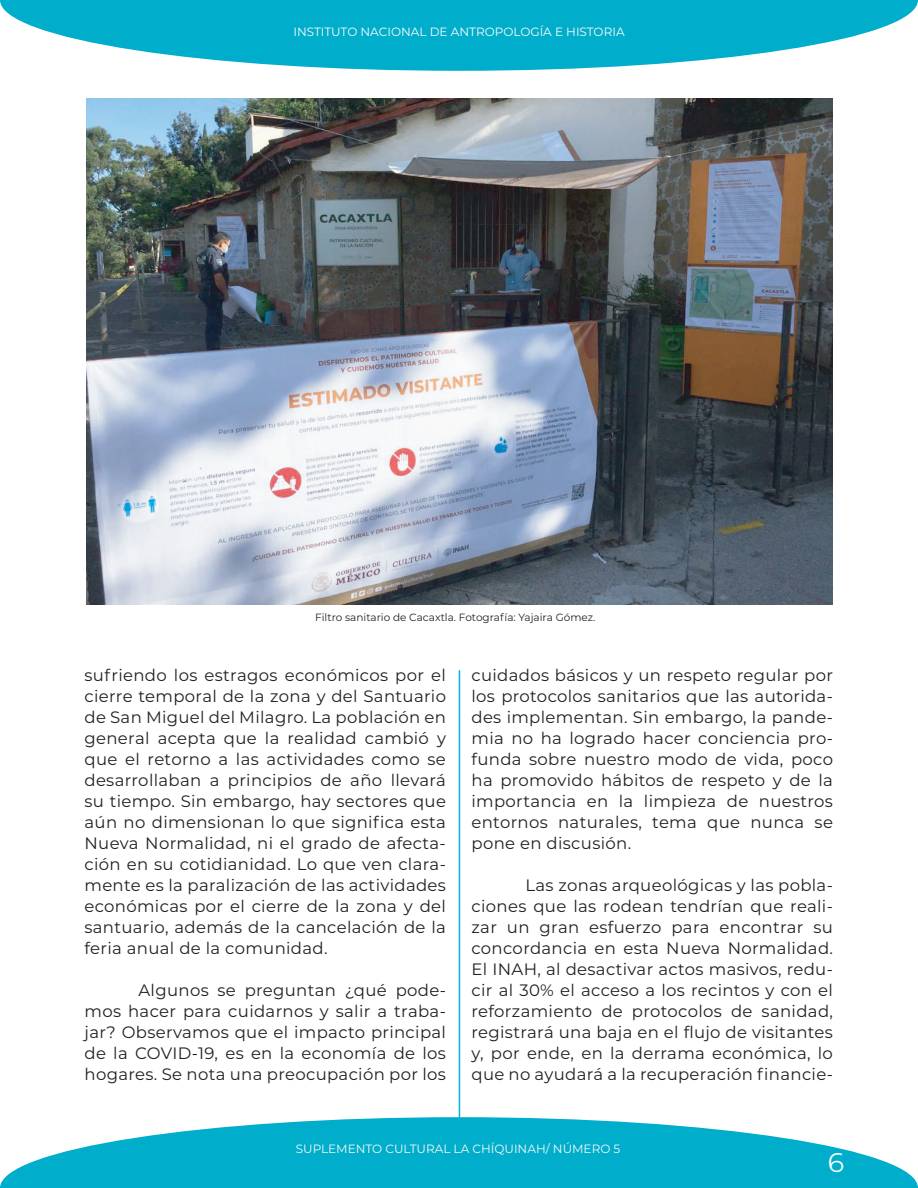
<style>
.page{position:relative;width:918px;height:1188px;background:#fff}
.page>*{position:absolute;margin:0;border:0;box-sizing:border-box;transform-origin:0 0}
.t1{font:27px "Montserrat";color:#f5faf7}
.t2{font:16.5px/21px "Montserrat";letter-spacing:.02em;color:#231f20;text-align:justify}
.t3{font:12px "Montserrat";color:#fbfbfa}
.t4{font:12px "Montserrat";color:#f5faf7}
.t5{font:10.5px "Montserrat";color:#231f20}
</style>
<div class="page">
<svg style="left:0;top:1117px;width:918px;height:71px;fill:#00adcb"></svg>
<svg style="left:0;top:0;width:918px;height:71px;fill:#00adcb"></svg>
<hr style="left:459px;top:670px;width:1px;height:447px;background:#00b6db">
<img style="left:86px;top:99px;width:746px;height:506px">
<p class="t3" style="left:293px;top:23px;width:333px">INSTITUTO NACIONAL DE ANTROPOLOGÍA E HISTORIA</p>
<p class="t5" style="left:315px;top:610px;width:282px">Filtro sanitario de Cacaxtla. Fotografía: Yajaira Gómez.</p>
<p class="t2" style="left:85px;top:664px;width:363px">sufriendo los estragos económicos por el cierre temporal de la zona y del Santuario de San Miguel del Milagro. La población en general acepta que la realidad cambió y que el retorno a las actividades como se desarrollaban a principios de año llevará su tiempo. Sin embargo, hay sectores que aún no dimensionan lo que significa esta Nueva Normalidad, ni el grado de afecta&shy;ción en su cotidianidad. Lo que ven clara&shy;mente es la paralización de las actividades económicas por el cierre de la zona y del santuario, además de la cancelación de la feria anual de la comunidad.</p>
<p class="t2" style="left:85px;top:979px;width:363px;text-indent:54px">Algunos se preguntan ¿qué pode&shy;mos hacer para cuidarnos y salir a traba&shy;jar? Observamos que el impacto principal de la COVID-19, es en la economía de los hogares. Se nota una preocupación por los</p>
<p class="t2" style="left:472px;top:664px;width:363px">cuidados básicos y un respeto regular por los protocolos sanitarios que las autorida&shy;des implementan. Sin embargo, la pande&shy;mia no ha logrado hacer conciencia pro&shy;funda sobre nuestro modo de vida, poco ha promovido hábitos de respeto y de la importancia en la limpieza de nuestros entornos naturales, tema que nunca se pone en discusión.</p>
<p class="t2" style="left:472px;top:874px;width:363px;text-indent:54px">Las zonas arqueológicas y las pobla&shy;ciones que las rodean tendrían que reali&shy;zar un gran esfuerzo para encontrar su concordancia en esta Nueva Normalidad.<br>El INAH, al desactivar actos masivos, redu&shy;cir al 30% el acceso a los recintos y con el reforzamiento de protocolos de sanidad, registrará una baja en el flujo de visitantes y, por ende, en la derrama económica, lo que no ayudará a la recuperación financie-</p>
<p class="t4" style="left:296px;top:1140px;width:326px">SUPLEMENTO CULTURAL LA CHÍQUINAH/ NÚMERO 5</p>
<h1 class="t1" style="left:828px;top:1144px;width:18px">6</h1>
</div>
